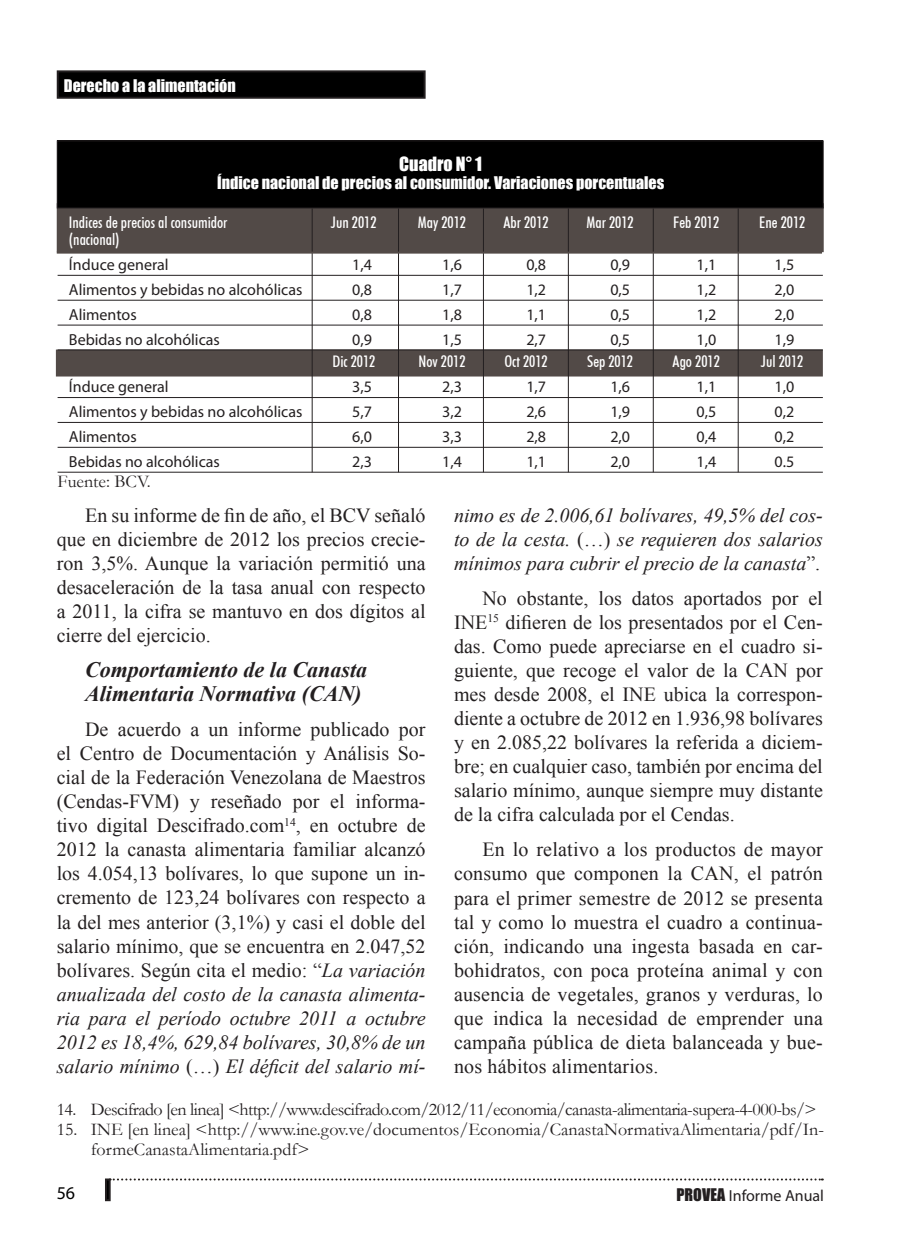
<style>
.page{position:relative;width:908px;height:1248px;background:#fff}
.page>*{position:absolute;margin:0;border:0;box-sizing:border-box;transform-origin:0 0}
.intertítulo_2{font:italic 700 22px/24px "Times New Roman";color:#231f20}
.Párrafo{font:20px/24px "Times New Roman";color:#231f20;text-align:justify}
.Párrafo-2{font:italic 20px/24px "Times New Roman";color:#231f20;text-align:justify}
.Pie_de_página{font:18px/20px "Garamond";color:#231f20}
.Pie_de_página-2{font:18px "Garamond";letter-spacing:-.03em;color:#231f20}
.Fuente{font:18px "Garamond";color:#231f20}
.Tabla_Subtítulos{font:18px "Impact";color:#fff}
.t1{font:18px "Myriad Pro";color:#000}
.Tabla{font:16px "Myriad Pro";color:#231f20}
.Tabla_Subtítulos-2{font:500 condensed 16px "Futura BT";color:#fff}
.Tabla_título{font:16px "Impact";color:#fff}
.s1{font-style:italic}
.s2{font-style:normal}
.s3{font-family:"Impact"}
</style>
<div class="page">
<div style="left:58px;top:71px;width:366px;height:27px;background:#000"></div>
<div style="left:57px;top:70px;width:368px;height:29px;border:2px solid #231f20"></div>
<svg style="left:111px;top:1178px;width:711px;height:2px"></svg>
<div style="left:105px;top:1178px;width:6px;height:22px;border:2px solid #231f20"></div>
<div style="left:56px;top:349px;width:766px;height:27px;background:#524a47;border:2px solid #524a47"></div>
<div style="left:57px;top:203px;width:766px;height:49px;background:#524a47"></div>
<div style="left:57px;top:141px;width:765px;height:67px;background:#000"></div>
<div style="left:57px;top:140px;width:766px;height:68px;border:1px solid #231f20"></div>
<hr style="left:58px;top:275px;width:764px;height:1px;background:#231f20">
<hr style="left:58px;top:300px;width:764px;height:1px;background:#231f20">
<hr style="left:58px;top:325px;width:764px;height:1px;background:#231f20">
<hr style="left:58px;top:349px;width:764px;height:1px;background:#231f20">
<hr style="left:58px;top:397px;width:764px;height:1px;background:#231f20">
<hr style="left:58px;top:422px;width:764px;height:1px;background:#231f20">
<hr style="left:58px;top:447px;width:764px;height:1px;background:#231f20">
<hr style="left:58px;top:472px;width:764px;height:1px;background:#231f20">
<hr style="left:737px;top:208px;width:1px;height:264px;background:#231f20">
<hr style="left:652px;top:208px;width:1px;height:264px;background:#231f20">
<hr style="left:567px;top:208px;width:1px;height:264px;background:#231f20">
<hr style="left:483px;top:208px;width:1px;height:264px;background:#231f20">
<hr style="left:398px;top:208px;width:1px;height:264px;background:#231f20">
<hr style="left:312px;top:208px;width:1px;height:264px;background:#231f20">
<hr style="left:57px;top:251px;width:764px;height:2px;background:#524a47">
<p class="Tabla_título" style="left:64px;top:73px;width:173px">Derecho a la alimentación</p>
<p class="Tabla_Subtítulos" style="left:399px;top:149px;width:84px">Cuadro N° 1</p>
<p class="Tabla_título" style="left:217px;top:170px;width:448px">Índice nacional de precios al consumidor. Variaciones porcentuales</p>
<p class="Tabla_Subtítulos-2" style="left:69px;top:212px;width:160px">Indices de precios al consumidor</p>
<p class="Tabla_Subtítulos-2" style="left:331px;top:212px;width:47px">Jun 2012</p>
<p class="Tabla_Subtítulos-2" style="left:417px;top:212px;width:50px">May 2012</p>
<p class="Tabla_Subtítulos-2" style="left:503px;top:212px;width:47px">Abr 2012</p>
<p class="Tabla_Subtítulos-2" style="left:586px;top:212px;width:49px">Mar 2012</p>
<p class="Tabla_Subtítulos-2" style="left:673px;top:212px;width:47px">Feb 2012</p>
<p class="Tabla_Subtítulos-2" style="left:759px;top:212px;width:48px">Ene 2012</p>
<p class="Tabla_Subtítulos-2" style="left:69px;top:229px;width:52px">(nacional)</p>
<p class="Tabla" style="left:69px;top:255px;width:101px">Índuce general</p>
<p class="Tabla" style="left:352px;top:255px;width:21px">1,4</p>
<p class="Tabla" style="left:442px;top:255px;width:21px">1,6</p>
<p class="Tabla" style="left:526px;top:255px;width:21px">0,8</p>
<p class="Tabla" style="left:610px;top:255px;width:21px">0,9</p>
<p class="Tabla" style="left:696px;top:255px;width:21px">1,1</p>
<p class="Tabla" style="left:774px;top:255px;width:21px">1,5</p>
<p class="Tabla" style="left:69px;top:279px;width:235px">Alimentos y bebidas no alcohólicas</p>
<p class="Tabla" style="left:352px;top:279px;width:21px">0,8</p>
<p class="Tabla" style="left:442px;top:279px;width:21px">1,7</p>
<p class="Tabla" style="left:526px;top:279px;width:21px">1,2</p>
<p class="Tabla" style="left:610px;top:279px;width:21px">0,5</p>
<p class="Tabla" style="left:696px;top:279px;width:21px">1,2</p>
<p class="Tabla" style="left:774px;top:279px;width:21px">2,0</p>
<p class="Tabla" style="left:69px;top:304px;width:69px">Alimentos</p>
<p class="Tabla" style="left:352px;top:304px;width:21px">0,8</p>
<p class="Tabla" style="left:442px;top:304px;width:21px">1,8</p>
<p class="Tabla" style="left:526px;top:304px;width:21px">1,1</p>
<p class="Tabla" style="left:610px;top:304px;width:21px">0,5</p>
<p class="Tabla" style="left:696px;top:304px;width:21px">1,2</p>
<p class="Tabla" style="left:774px;top:304px;width:21px">2,0</p>
<p class="Tabla" style="left:69px;top:329px;width:152px">Bebidas no alcohólicas</p>
<p class="Tabla" style="left:352px;top:329px;width:21px">0,9</p>
<p class="Tabla" style="left:442px;top:329px;width:21px">1,5</p>
<p class="Tabla" style="left:526px;top:329px;width:21px">2,7</p>
<p class="Tabla" style="left:610px;top:329px;width:21px">0,5</p>
<p class="Tabla" style="left:696px;top:329px;width:21px">1,0</p>
<p class="Tabla" style="left:774px;top:329px;width:21px">1,9</p>
<p class="Tabla_Subtítulos-2" style="left:332px;top:352px;width:44px">Dic 2012</p>
<p class="Tabla_Subtítulos-2" style="left:418px;top:352px;width:49px">Nov 2012</p>
<p class="Tabla_Subtítulos-2" style="left:504px;top:352px;width:45px">Oct 2012</p>
<p class="Tabla_Subtítulos-2" style="left:587px;top:352px;width:47px">Sep 2012</p>
<p class="Tabla_Subtítulos-2" style="left:672px;top:352px;width:49px">Ago 2012</p>
<p class="Tabla_Subtítulos-2" style="left:760px;top:352px;width:44px">Jul 2012</p>
<p class="Tabla" style="left:69px;top:377px;width:101px">Índuce general</p>
<p class="Tabla" style="left:352px;top:377px;width:21px">3,5</p>
<p class="Tabla" style="left:442px;top:377px;width:21px">2,3</p>
<p class="Tabla" style="left:526px;top:377px;width:21px">1,7</p>
<p class="Tabla" style="left:610px;top:377px;width:21px">1,6</p>
<p class="Tabla" style="left:696px;top:377px;width:21px">1,1</p>
<p class="Tabla" style="left:774px;top:377px;width:21px">1,0</p>
<p class="Tabla" style="left:69px;top:402px;width:235px">Alimentos y bebidas no alcohólicas</p>
<p class="Tabla" style="left:352px;top:402px;width:21px">5,7</p>
<p class="Tabla" style="left:442px;top:402px;width:21px">3,2</p>
<p class="Tabla" style="left:526px;top:402px;width:21px">2,6</p>
<p class="Tabla" style="left:610px;top:402px;width:21px">1,9</p>
<p class="Tabla" style="left:696px;top:402px;width:21px">0,5</p>
<p class="Tabla" style="left:774px;top:402px;width:21px">0,2</p>
<p class="Tabla" style="left:69px;top:426px;width:69px">Alimentos</p>
<p class="Tabla" style="left:352px;top:426px;width:21px">6,0</p>
<p class="Tabla" style="left:442px;top:426px;width:21px">3,3</p>
<p class="Tabla" style="left:526px;top:426px;width:21px">2,8</p>
<p class="Tabla" style="left:610px;top:426px;width:21px">2,0</p>
<p class="Tabla" style="left:696px;top:426px;width:21px">0,4</p>
<p class="Tabla" style="left:774px;top:426px;width:21px">0,2</p>
<p class="Tabla" style="left:69px;top:451px;width:152px">Bebidas no alcohólicas</p>
<p class="Tabla" style="left:352px;top:451px;width:21px">2,3</p>
<p class="Tabla" style="left:442px;top:451px;width:21px">1,4</p>
<p class="Tabla" style="left:526px;top:451px;width:21px">1,1</p>
<p class="Tabla" style="left:610px;top:451px;width:21px">2,0</p>
<p class="Tabla" style="left:696px;top:451px;width:21px">1,4</p>
<p class="Tabla" style="left:774px;top:451px;width:21px">0.5</p>
<p class="Fuente" style="left:58px;top:469px;width:95px">Fuente: BCV.</p>
<p class="Párrafo" style="left:57px;top:502px;width:370px;text-indent:28px">En su informe de fin de año, el BCV señaló que en diciembre de 2012 los precios crecie&shy;ron 3,5%. Aunque la variación permitió una desaceleración de la tasa anual con respecto a 2011, la cifra se mantuvo en dos dígitos al cierre del ejercicio.</p>
<p class="intertítulo_2" style="left:85px;top:657px;width:283px">Comportamiento de la Canasta<br>Alimentaria Normativa (CAN)</p>
<p class="Párrafo" style="left:57px;top:717px;width:370px;text-indent:28px">De acuerdo a un informe publicado por el Centro de Documentación y Análisis So&shy;cial de la Federación Venezolana de Maestros (Cendas-FVM) y reseñado por el informa&shy;tivo digital Descifrado.com<sup>14</sup>, en octubre de 2012 la canasta alimentaria familiar alcanzó los 4.054,13 bolívares, lo que supone un in&shy;cremento de 123,24 bolívares con respecto a la del mes anterior (3,1%) y casi el doble del salario mínimo, que se encuentra en 2.047,52 bolívares. Según cita el medio: “<span class="s1">La variación anualizada del costo de la canasta alimenta&shy;ria para el período octubre 2011 a octubre 2012 es 18,4%, 629,84 bolívares, 30,8% de un salario mínimo</span> (…) <span class="s1">El déficit del salario mí-</span></p>
<p class="Párrafo-2" style="left:454px;top:502px;width:370px">nimo es de 2.006,61 bolívares, 49,5% del cos&shy;to de la cesta. <span class="s2">(…)</span> se requieren dos salarios mínimos para cubrir el precio de la canasta<span class="s2">”.</span></p>
<p class="Párrafo" style="left:454px;top:586px;width:370px;text-indent:28px">No obstante, los datos aportados por el INE<sup>15</sup> difieren de los presentados por el Cen&shy;das. Como puede apreciarse en el cuadro si&shy;guiente, que recoge el valor de la CAN por mes desde 2008, el INE ubica la correspon&shy;diente a octubre de 2012 en 1.936,98 bolívares y en 2.085,22 bolívares la referida a diciem&shy;bre; en cualquier caso, también por encima del salario mínimo, aunque siempre muy distante de la cifra calculada por el Cendas.</p>
<p class="Párrafo" style="left:454px;top:837px;width:370px;text-indent:28px">En lo relativo a los productos de mayor consumo que componen la CAN, el patrón para el primer semestre de 2012 se presenta tal y como lo muestra el cuadro a continua&shy;ción, indicando una ingesta basada en car&shy;bohidratos, con poca proteína animal y con ausencia de vegetales, granos y verduras, lo que indica la necesidad de emprender una campaña pública de dieta balanceada y bue&shy;nos hábitos alimentarios.</p>
<p class="Pie_de_página-2" style="left:57px;top:1097px;width:761px">14. Descifrado [en linea] &lt;http://www.descifrado.com/2012/11/economia/canasta-alimentaria-supera-4-000-bs/&gt;</p>
<p class="Pie_de_página" style="left:91px;top:1118px;width:734px;text-indent:-34px">15. INE [en linea] &lt;http://www.ine.gov.ve/documentos/Economia/CanastaNormativaAlimentaria/pdf/In&shy;formeCanastaAlimentaria.pdf&gt;</p>
<p class="t1" style="left:57px;top:1181px;width:20px">56</p>
<p class="Tabla" style="left:676px;top:1185px;width:149px"><span class="s3">PROVEA</span> Informe Anual</p>
</div>
